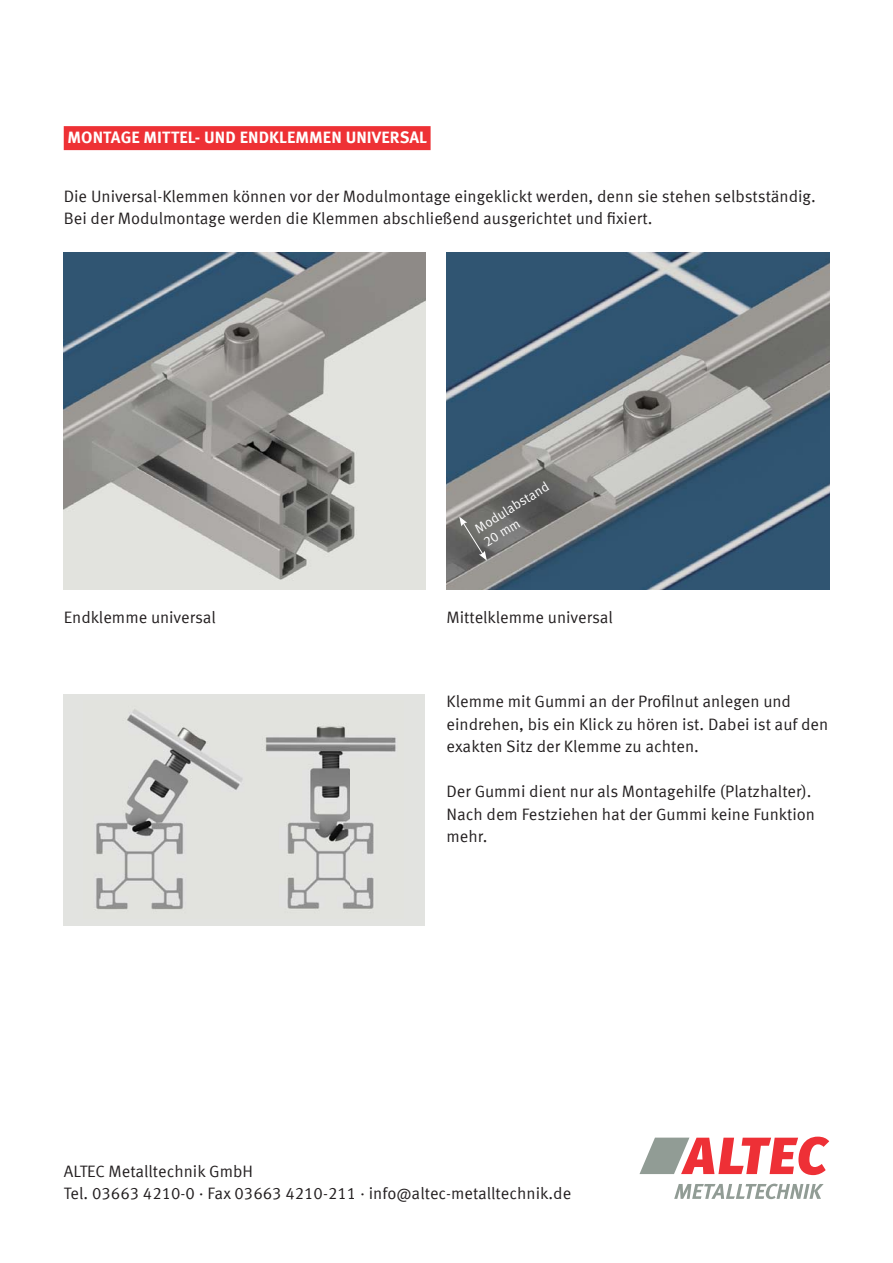
<style>
.page{position:relative;width:893px;height:1263px;background:#fff}
.page>*{position:absolute;margin:0;border:0;box-sizing:border-box;transform-origin:0 0}
.t1{font:16.5px/22.5px "Meta Offc Norm";color:#231f20}
.t2{font:700 16.5px "Meta Offc";letter-spacing:.005em;color:#fff}
.t3{font:13.5px/16.2px "Meta Offc Norm";color:#fff}
</style>
<div class="page">
<svg style="left:639px;top:1137px;width:190px;height:38px"></svg>
<svg style="left:674px;top:1184px;width:150px;height:15px"></svg>
<div style="left:64px;top:126px;width:367px;height:24px;background:#ee3135"></div>
<img style="left:64px;top:253px;width:361px;height:336px">
<img style="left:446px;top:253px;width:383px;height:336px">
<svg style="left:459px;top:517px;width:28px;height:44px"></svg>
<div style="left:64px;top:695px;width:361px;height:231px;background:#e2e3e0"></div>
<img style="left:96px;top:709px;width:300px;height:201px">
<p class="t2" style="left:68px;top:124px;width:361px">MONTAGE MITTEL- UND ENDKLEMMEN UNIVERSAL</p>
<p class="t1" style="left:64px;top:184px;width:753px">Die Universal-Klemmen können vor der Modulmontage eingeklickt werden, denn sie stehen selbstständig.<br>Bei der Modulmontage werden die Klemmen abschließend ausgerichtet und fixiert.</p>
<p class="t3" style="left:471px;top:522px;width:86px;rotate:-32deg">Modulabstand<br>20 mm</p>
<p class="t1" style="left:64px;top:605px;width:154px">Endklemme universal</p>
<p class="t1" style="left:446px;top:605px;width:168px">Mittelklemme universal</p>
<p class="t1" style="left:446px;top:689px;width:383px">Klemme mit Gummi an der Profilnut anlegen und eindrehen, bis ein Klick zu hören ist. Dabei ist auf den exakten Sitz der Klemme zu achten.</p>
<p class="t1" style="left:446px;top:779px;width:370px">Der Gummi dient nur als Montagehilfe (Platzhalter).<br>Nach dem Festziehen hat der Gummi keine Funktion mehr.</p>
<p class="t1" style="left:64px;top:1159px;width:509px">ALTEC Metalltechnik GmbH<br>Tel. 03663 4210-0 · Fax 03663 4210-211 · info@altec-metalltechnik.de</p>
</div>
